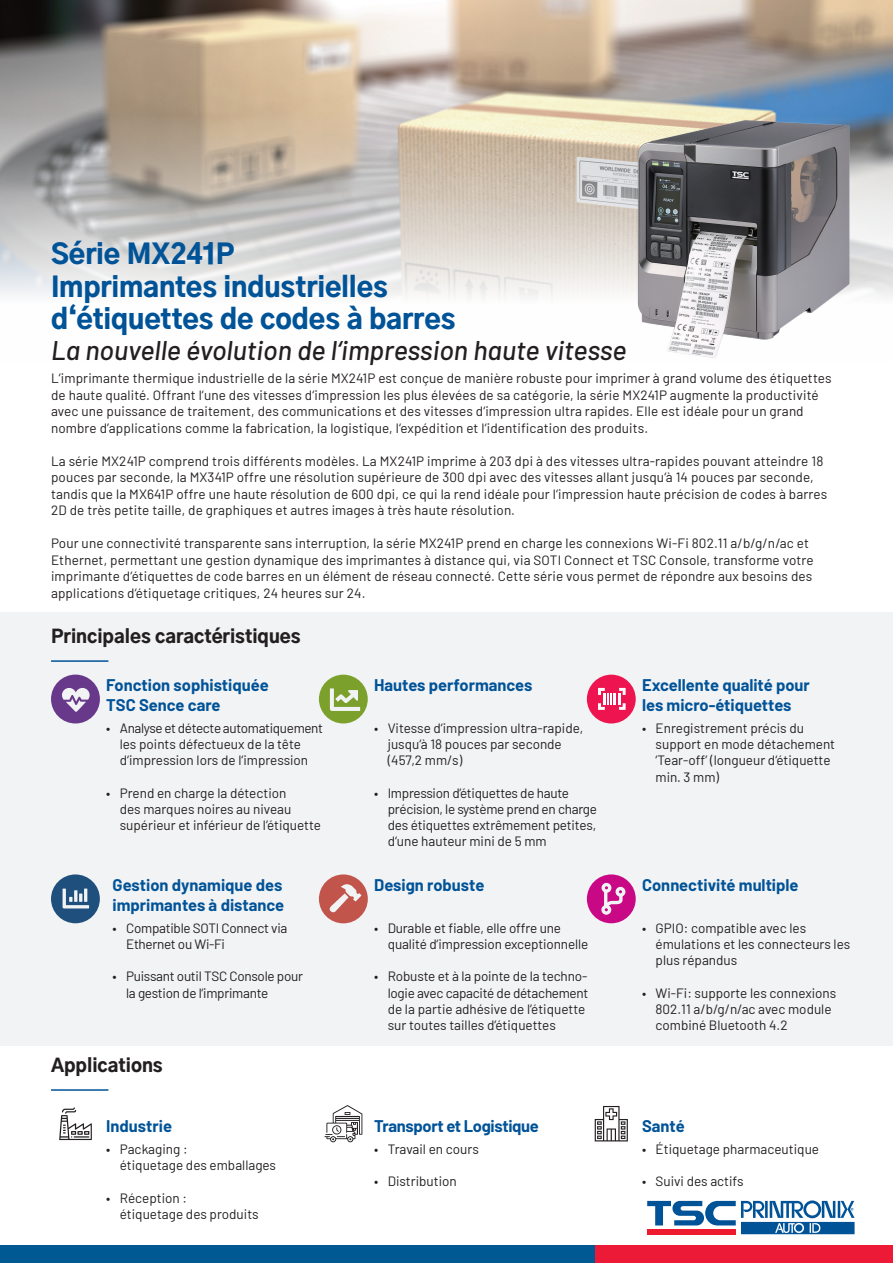
<style>
.page{position:relative;width:893px;height:1263px;background:#fff}
.page>*{position:absolute;margin:0;border:0;box-sizing:border-box;transform-origin:0 0}
.t1{font:900 27px/32.4px "Gothic A1";letter-spacing:-.005em;color:#015398}
.t2{font:italic 500 27px "Barlow";color:#231f20}
.t3{font:900 18px "Gothic A1";color:#231f20}
.t4{font:700 16.5px/19.8px "Barlow";color:#015398}
.t5{font:700 16.5px "Barlow";letter-spacing:-.02em;color:#015398}
.t6{font:13.5px/16.2px "Barlow";color:#231f20}
.t7{font:13.5px/16.2px "Barlow";letter-spacing:-.02em;color:#231f20}
</style>
<div class="page">
<div style="left:0;top:612px;width:893px;height:434px;background:#f2f3f4"></div>
<img style="left:0;top:0;width:893px;height:298px">
<div style="left:594px;top:1246px;width:299px;height:17px;background:#ed1a37"></div>
<div style="left:0;top:1246px;width:594px;height:17px;background:#015993"></div>
<svg style="left:647px;top:1200px;width:207px;height:34px"></svg>
<svg style="left:59px;top:1107px;width:33px;height:33px"></svg>
<svg style="left:324px;top:1105px;width:38px;height:37px"></svg>
<svg style="left:595px;top:1106px;width:33px;height:35px"></svg>
<hr style="left:51px;top:1089px;width:57px;height:2px;background:#015398">
<img style="left:627px;top:111px;width:233px;height:247px">
<hr style="left:51px;top:660px;width:57px;height:2px;background:#015398">
<svg style="left:51px;top:675px;width:49px;height:48px"></svg>
<svg style="left:319px;top:874px;width:49px;height:49px"></svg>
<svg style="left:51px;top:874px;width:49px;height:49px"></svg>
<svg style="left:587px;top:874px;width:49px;height:49px"></svg>
<svg style="left:319px;top:675px;width:49px;height:48px"></svg>
<div style="left:587px;top:675px;width:49px;height:48px;background:#ed1450;border-radius:50%"></div>
<svg style="left:598px;top:688px;width:28px;height:22px"></svg>
<h1 class="t1" style="left:51px;top:237px;width:406px">Série MX241P<br>Imprimantes industrielles d‘étiquettes de codes à barres</h1>
<h1 class="t2" style="left:51px;top:330px;width:577px">La nouvelle évolution de l‘impression haute vitesse</h1>
<p class="t6" style="left:51px;top:369px;width:782px">L‘imprimante thermique industrielle de la série MX241P est conçue de manière robuste pour imprimer à grand volume des étiquettes de haute qualité. Offrant l‘une des vitesses d‘impression les plus élevées de sa catégorie, la série MX241P augmente la productivité avec une puissance de traitement, des communications et des vitesses d‘impression ultra rapides. Elle est idéale pour un grand nombre d’applications comme la fabrication, la logistique, l‘expédition et l‘identification des produits.</p>
<p class="t6" style="left:51px;top:452px;width:778px">La série MX241P comprend trois différents modèles. La MX241P imprime à 203 dpi à des vitesses ultra-rapides pouvant atteindre 18 pouces par seconde, la MX341P offre une résolution supérieure de 300 dpi avec des vitesses allant jusqu‘à 14 pouces par seconde, tandis que la MX641P offre une haute résolution de 600 dpi, ce qui la rend idéale pour l‘impression haute précision de codes à barres 2D de très petite taille, de graphiques et autres images à très haute résolution.</p>
<p class="t6" style="left:51px;top:534px;width:764px">Pour une connectivité transparente sans interruption, la série MX241P prend en charge les connexions Wi-Fi 802.11 a/b/g/n/ac et Ethernet, permettant une gestion dynamique des imprimantes à distance qui, via SOTI Connect et TSC Console, transforme votre imprimante d‘étiquettes de code barres en un élément de réseau connecté. Cette série vous permet de répondre aux besoins des applications d‘étiquetage critiques, 24 heures sur 24.</p>
<h2 class="t3" style="left:51px;top:622px;width:251px">Principales caractéristiques</h2>
<p class="t4" style="left:106px;top:674px;width:164px">Fonction sophistiquée<br>TSC Sence care</p>
<p class="t6" style="left:120px;top:719px;width:205px;text-indent:-14px">• Analyse et détecte automatiquement les points défectueux de la tête d‘impression lors de l‘impression</p>
<p class="t6" style="left:120px;top:784px;width:203px;text-indent:-14px">• Prend en charge la détection<br>des marques noires au niveau supérieur et inférieur de l’étiquette</p>
<p class="t4" style="left:113px;top:874px;width:173px">Gestion dynamique des imprimantes à distance</p>
<p class="t7" style="left:126px;top:919px;width:163px;text-indent:-14px">• Compatible SOTI Connect via<br>Ethernet ou Wi-Fi</p>
<p class="t7" style="left:126px;top:967px;width:178px;text-indent:-14px">• Puissant outil TSC Console pour la gestion de l‘imprimante</p>
<h2 class="t3" style="left:51px;top:1050px;width:113px">Applications</h2>
<p class="t4" style="left:106px;top:1115px;width:67px">Industrie</p>
<p class="t6" style="left:120px;top:1140px;width:158px;text-indent:-14px">• Packaging :<br>étiquetage des emballages</p>
<p class="t6" style="left:120px;top:1188px;width:140px;text-indent:-14px">• Réception :<br>étiquetage des produits</p>
<p class="t4" style="left:374px;top:674px;width:160px">Hautes performances</p>
<p class="t6" style="left:388px;top:719px;width:197px;text-indent:-13px">• Vitesse d‘impression ultra-rapide, jusqu‘à 18 pouces par seconde (457,2 mm/s)</p>
<p class="t7" style="left:388px;top:784px;width:211px;text-indent:-13px">• Impression d’étiquettes de haute précision, le système prend en charge des étiquettes extrêmement petites, d‘une hauteur mini de 5 mm</p>
<p class="t4" style="left:374px;top:874px;width:112px">Design robuste</p>
<p class="t6" style="left:388px;top:919px;width:202px;text-indent:-13px">• Durable et fiable, elle offre une qualité d‘impression exceptionnelle</p>
<p class="t6" style="left:388px;top:967px;width:202px;text-indent:-13px">• Robuste et à la pointe de la techno&shy;logie avec capacité de détachement de la partie adhésive de l’étiquette sur toutes tailles d’étiquettes</p>
<p class="t5" style="left:374px;top:1114px;width:166px">Transport et Logistique</p>
<p class="t6" style="left:374px;top:1140px;width:106px">• Travail en cours</p>
<p class="t6" style="left:374px;top:1172px;width:84px">• Distribution</p>
<p class="t4" style="left:642px;top:674px;width:169px">Excellente qualité pour les micro-étiquettes</p>
<p class="t6" style="left:656px;top:719px;width:181px;text-indent:-14px">• Enregistrement précis du support en mode détachement ‘Tear-off’ (longueur d‘étiquette min. 3 mm)</p>
<p class="t4" style="left:642px;top:874px;width:158px">Connectivité multiple</p>
<p class="t6" style="left:656px;top:919px;width:196px;text-indent:-14px">• GPIO: compatible avec les émulations et les connecteurs les plus répandus</p>
<p class="t6" style="left:656px;top:983px;width:182px;text-indent:-14px">• Wi-Fi: supporte les connexions<br>802.11 a/b/g/n/ac avec module combiné Bluetooth 4.2</p>
<p class="t4" style="left:642px;top:1115px;width:44px">Santé</p>
<p class="t6" style="left:642px;top:1140px;width:178px">• Étiquetage pharmaceutique</p>
<p class="t6" style="left:642px;top:1172px;width:103px">• Suivi des actifs</p>
</div>
